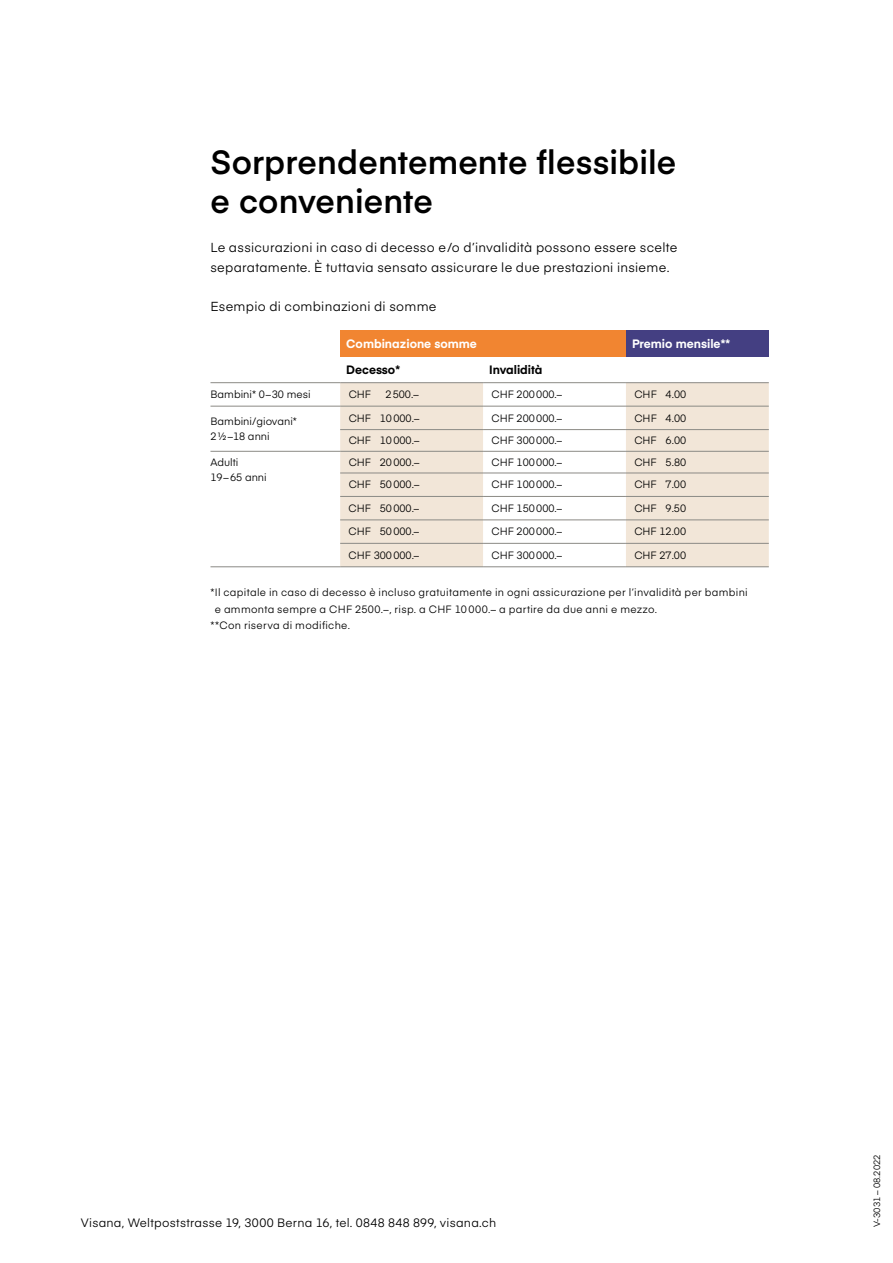
<style>
.page{position:relative;width:893px;height:1263px;background:#fff}
.page>*{position:absolute;margin:0;border:0;box-sizing:border-box;transform-origin:0 0}
.t1{font:600 33px/39px "Eina 03";letter-spacing:.005em;color:#000}
.t2{font:12.9px/19.5px "Eina 03";letter-spacing:.02em;color:#000}
.t3{font:12px "Eina 03";letter-spacing:.02em;color:#000}
.t4{font:700 12px "Eina 03";color:#fff}
.t5{font:700 12px "Eina 03";color:#000}
.t6{font:10.5px/15px "Eina 03";color:#000}
.t7{font:10.5px "Eina 03";letter-spacing:.025em;color:#000}
.t8{font:10.5px "Eina 03";letter-spacing:.03em;color:#000}
.t9{font:9px "Eina 03";color:#000}
</style>
<div class="page">
<svg style="left:210px;top:356px;width:416px;height:95px"></svg>
<div style="left:340px;top:330px;width:286px;height:26px;background:#f18531"></div>
<div style="left:626px;top:330px;width:143px;height:26px;background:#443f82"></div>
<svg style="left:340px;top:383px;width:429px;height:183px;fill:#f2e6d8"></svg>
<hr style="left:340px;top:382px;width:143px;height:1px;background:#8b8a85">
<hr style="left:483px;top:382px;width:143px;height:1px;background:#8b8a85">
<hr style="left:626px;top:382px;width:143px;height:1px;background:#8b8a85">
<hr style="left:340px;top:406px;width:143px;height:1px;background:#8b8a85">
<hr style="left:483px;top:406px;width:143px;height:1px;background:#8b8a85">
<hr style="left:626px;top:406px;width:143px;height:1px;background:#8b8a85">
<hr style="left:340px;top:429px;width:143px;height:1px;background:#8b8a85">
<hr style="left:483px;top:429px;width:143px;height:1px;background:#8b8a85">
<hr style="left:626px;top:429px;width:143px;height:1px;background:#8b8a85">
<hr style="left:626px;top:543px;width:143px;height:1px;background:#8b8a85">
<hr style="left:626px;top:566px;width:143px;height:1px;background:#8b8a85">
<hr style="left:626px;top:451px;width:143px;height:1px;background:#8b8a85">
<hr style="left:626px;top:473px;width:143px;height:1px;background:#8b8a85">
<hr style="left:626px;top:496px;width:143px;height:1px;background:#8b8a85">
<hr style="left:626px;top:520px;width:143px;height:1px;background:#8b8a85">
<hr style="left:340px;top:451px;width:143px;height:1px;background:#8b8a85">
<hr style="left:483px;top:451px;width:143px;height:1px;background:#8b8a85">
<hr style="left:340px;top:473px;width:143px;height:1px;background:#8b8a85">
<hr style="left:483px;top:473px;width:143px;height:1px;background:#8b8a85">
<hr style="left:340px;top:496px;width:143px;height:1px;background:#8b8a85">
<hr style="left:483px;top:496px;width:143px;height:1px;background:#8b8a85">
<hr style="left:340px;top:520px;width:143px;height:1px;background:#8b8a85">
<hr style="left:483px;top:520px;width:143px;height:1px;background:#8b8a85">
<hr style="left:340px;top:543px;width:143px;height:1px;background:#8b8a85">
<hr style="left:483px;top:543px;width:143px;height:1px;background:#8b8a85">
<hr style="left:340px;top:566px;width:143px;height:1px;background:#8b8a85">
<hr style="left:483px;top:566px;width:143px;height:1px;background:#8b8a85">
<hr style="left:210px;top:382px;width:130px;height:1px;background:#8b8a85">
<hr style="left:210px;top:406px;width:130px;height:1px;background:#8b8a85">
<hr style="left:210px;top:451px;width:130px;height:1px;background:#8b8a85">
<hr style="left:210px;top:566px;width:130px;height:1px;background:#8b8a85">
<h1 class="t1" style="left:210px;top:141px;width:467px">Sorprendentemente flessibile e conveniente</h1>
<p class="t2" style="left:210px;top:237px;width:468px">Le assicurazioni in caso di decesso e/o d’invalidità possono essere scelte separatamente. È tuttavia sensato assicurare le due prestazioni insieme.</p>
<p class="t2" style="left:210px;top:295px;width:228px">Esempio di combinazioni di somme</p>
<p class="t4" style="left:346px;top:335px;width:132px">Combinazione somme</p>
<p class="t4" style="left:632px;top:335px;width:99px">Premio mensile**</p>
<p class="t5" style="left:346px;top:361px;width:55px">Decesso*</p>
<p class="t5" style="left:489px;top:361px;width:55px">Invalidità</p>
<p class="t6" style="left:210px;top:386px;width:102px">Bambini* 0–30 mesi</p>
<p class="t6" style="left:349px;top:386px;width:24px">CHF</p>
<p class="t6" style="left:385px;top:386px;width:35px">2500.–</p>
<p class="t6" style="left:492px;top:386px;width:72px">CHF 200000.–</p>
<p class="t6" style="left:634px;top:386px;width:53px">CHF 4.00</p>
<p class="t6" style="left:210px;top:413px;width:88px">Bambini/giovani*<br>2½–18 anni</p>
<p class="t6" style="left:349px;top:409px;width:72px">CHF 10000.–</p>
<p class="t6" style="left:492px;top:409px;width:72px">CHF 200000.–</p>
<p class="t6" style="left:634px;top:409px;width:53px">CHF 4.00</p>
<p class="t6" style="left:349px;top:432px;width:72px">CHF 10000.–</p>
<p class="t6" style="left:492px;top:432px;width:72px">CHF 300000.–</p>
<p class="t6" style="left:634px;top:432px;width:53px">CHF 6.00</p>
<p class="t6" style="left:210px;top:454px;width:58px">Adulti<br>19– 65 anni</p>
<p class="t6" style="left:349px;top:454px;width:72px">CHF 20000.–</p>
<p class="t6" style="left:492px;top:454px;width:72px">CHF 100000.–</p>
<p class="t6" style="left:634px;top:454px;width:53px">CHF 5.80</p>
<p class="t6" style="left:349px;top:476px;width:72px">CHF 50000.–</p>
<p class="t6" style="left:492px;top:476px;width:72px">CHF 100000.–</p>
<p class="t6" style="left:634px;top:476px;width:53px">CHF 7.00</p>
<p class="t6" style="left:349px;top:500px;width:72px">CHF 50000.–</p>
<p class="t6" style="left:491px;top:500px;width:72px">CHF 150000.–</p>
<p class="t6" style="left:634px;top:500px;width:53px">CHF 9.50</p>
<p class="t6" style="left:349px;top:523px;width:72px">CHF 50000.–</p>
<p class="t6" style="left:491px;top:523px;width:72px">CHF 200000.–</p>
<p class="t6" style="left:634px;top:523px;width:53px">CHF 12.00</p>
<p class="t6" style="left:349px;top:547px;width:72px">CHF 300000.–</p>
<p class="t6" style="left:491px;top:547px;width:72px">CHF 300000.–</p>
<p class="t6" style="left:634px;top:547px;width:53px">CHF 27.00</p>
<p class="t7" style="left:210px;top:584px;width:539px">*Il capitale in caso di decesso è incluso gratuitamente in ogni assicurazione per l’invalidità per bambini</p>
<p class="t8" style="left:215px;top:601px;width:444px">e ammonta sempre a CHF 2500.–, risp. a CHF 10000.– a partire da due anni e mezzo.</p>
<p class="t8" style="left:210px;top:617px;width:141px">**Con riserva di modifiche.</p>
<p class="t3" style="left:81px;top:1214px;width:417px">Visana, Weltpoststrasse 19, 3000 Berna 16, tel. 0848 848 899, visana.ch</p>
<p class="t9" style="left:870px;top:1227px;width:74px;rotate:-90deg">V-3031 – 08.2022</p>
</div>
